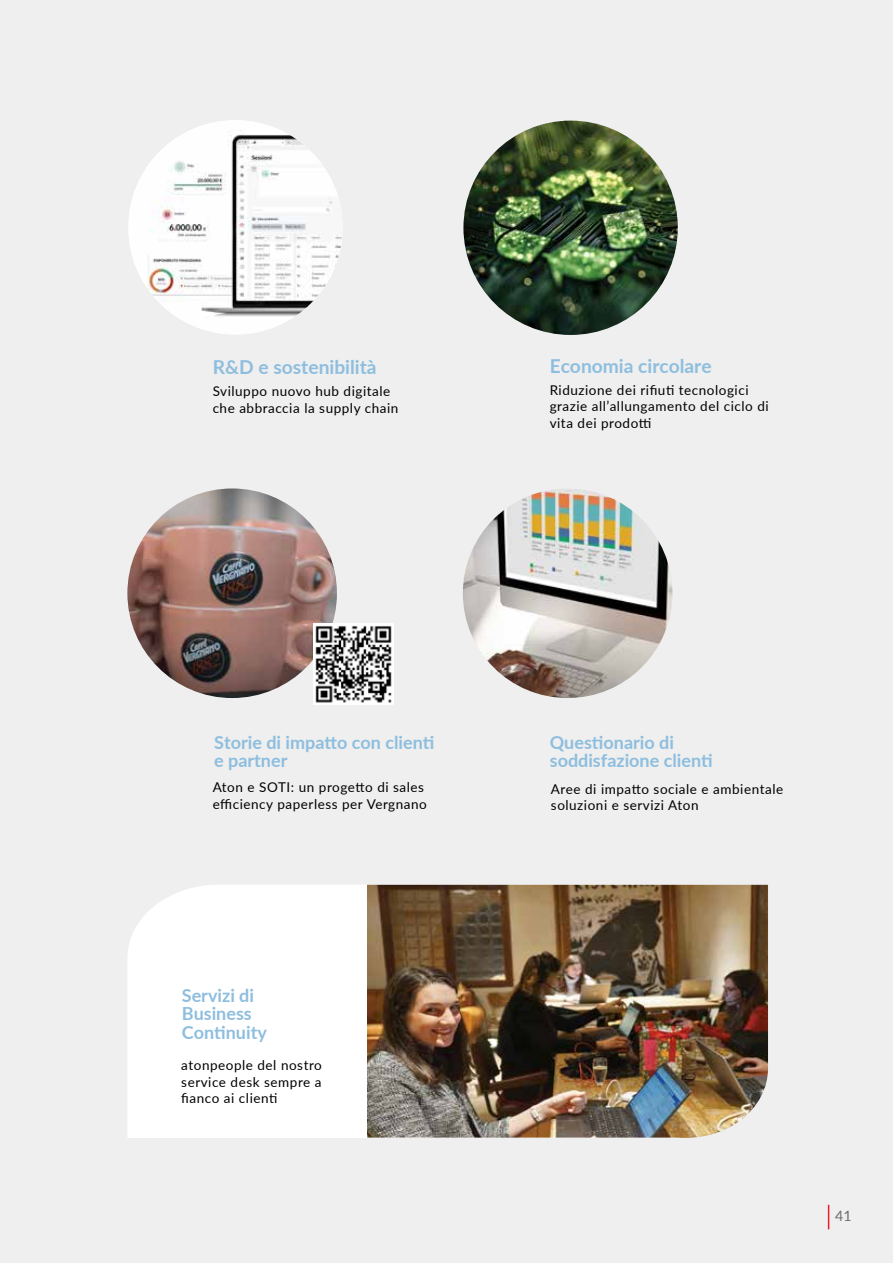
<style>
.page{position:relative;width:893px;height:1263px;background:#eeefee}
.page>*{position:absolute;margin:0;border:0;box-sizing:border-box;transform-origin:0 0}
.t1{font:700 19.2px "Lato";color:#8ebedf}
.t2{font:700 18px/18.1px "Lato";color:#8ebedf}
.t3{font:14.25px "Lato";color:#6d6e70}
.t4{font:13.5px/16.5px "Lato";letter-spacing:.04em;color:#000}
</style>
<div class="page">
<div style="left:128px;top:885px;width:240px;height:253px;background:#fff"></div>
<img style="left:368px;top:885px;width:400px;height:253px">
<img style="left:463px;top:121px;width:215px;height:214px;border-radius:107px">
<img style="left:133px;top:120px;width:209px;height:214px">
<img style="left:127px;top:488px;width:210px;height:210px;border-radius:105px">
<img style="left:463px;top:488px;width:209px;height:210px;border-radius:105px">
<img style="left:313px;top:624px;width:81px;height:80px">
<svg style="left:828px;top:1205px;width:1px;height:24px"></svg>
<h1 class="t1" style="left:213px;top:353px;width:165px">R&amp;D e sostenibilità</h1>
<p class="t4" style="left:213px;top:382px;width:187px">Sviluppo nuovo hub digitale che abbraccia la supply chain</p>
<h1 class="t1" style="left:550px;top:352px;width:164px">Economia circolare</h1>
<p class="t4" style="left:550px;top:381px;width:221px">Riduzione dei rifiuti tecnologici grazie all’allungamento del ciclo di vita dei prodotti</p>
<h2 class="t2" style="left:214px;top:732px;width:222px">Storie di impatto con clienti e partner</h2>
<p class="t4" style="left:213px;top:778px;width:216px">Aton e SOTI: un progetto di sales efficiency paperless per Vergnano</p>
<h2 class="t2" style="left:182px;top:986px;width:87px">Servizi di<br>Business<br>Continuity</h2>
<p class="t4" style="left:181px;top:1056px;width:142px;text-align:justify">atonpeople del nostro service desk sempre a fianco ai clienti</p>
<h2 class="t2" style="left:550px;top:732px;width:165px">Questionario di soddisfazione clienti</h2>
<p class="t4" style="left:551px;top:780px;width:234px">Aree di impatto sociale e ambientale soluzioni e servizi Aton</p>
<p class="t3" style="left:835px;top:1206px;width:18px">41</p>
</div>
